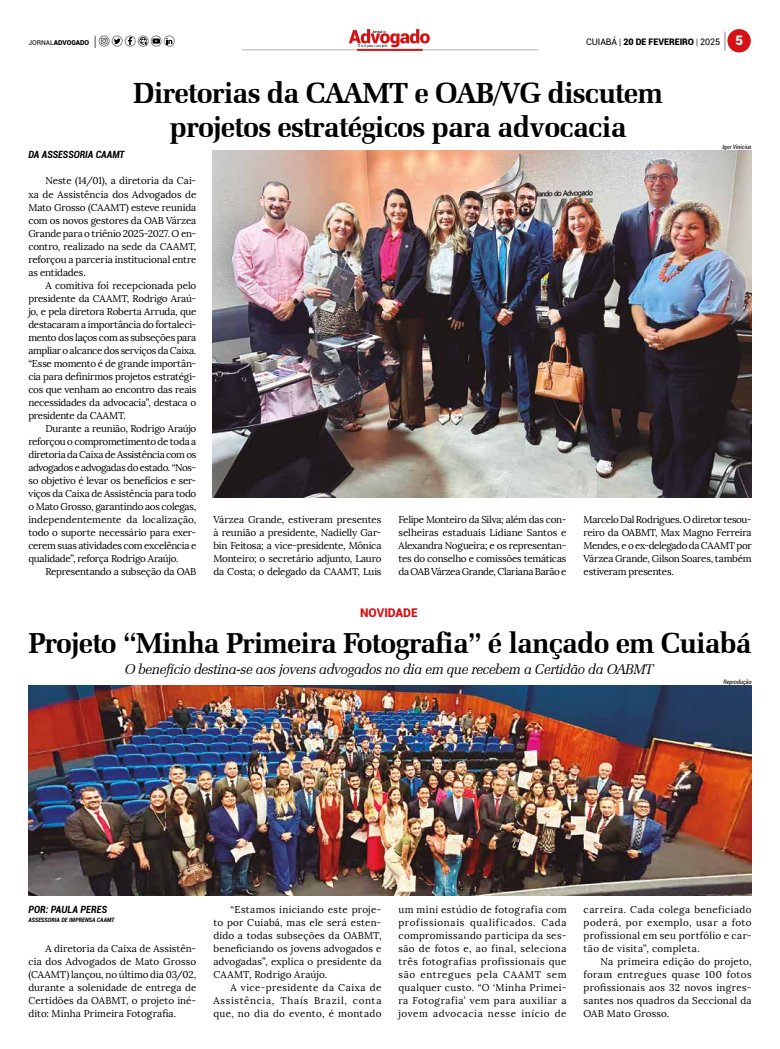
<style>
.page{position:relative;width:780px;height:1049px;background:#fff}
.page>*{position:absolute;margin:0;border:0;box-sizing:border-box;transform-origin:0 0}
.t1{font:700 29.2px/33.2px "Zapf Elliptical 711 BT";letter-spacing:-.03em;color:#000;text-align:center}
.t2{font:700 28.9px "Zapf Elliptical 711 BT";letter-spacing:-.03em;color:#000}
.t3{font:italic 14px "Zapf Elliptical 711 BT";letter-spacing:-.03em;color:#000}
.t4{font:900 12px "Roboto";color:#d51317}
.t5{font:italic 700 condensed 10px "Roboto";color:#000}
.t6{font:9.9px/13px "Lora";letter-spacing:-.005em;color:#000;text-align:justify}
.t7{font:9.9px "Lora";letter-spacing:-.03em;color:#000}
.t8{font:900 9px "Roboto";letter-spacing:-.01em;color:#000}
.t9{font:900 6.7px "Roboto";color:#000}
.t10{font:italic 700 condensed 6px "Roboto";letter-spacing:.01em;color:#000}
.t11{font:italic condensed 6px "Roboto";color:#000}
.s1{font-weight:400}
.s2{font-weight:400;font-size:14.2px}
.s3{font-weight:300}
.s4{font-size:13px;color:#fff}
</style>
<div class="page">
<svg style="left:724px;top:32px;width:1px;height:19px"></svg>
<svg style="left:128px;top:38px;width:4px;height:7px"></svg>
<div style="left:125px;top:36px;width:11px;height:11px;border:1px solid #878787;border-radius:5px"></div>
<div style="left:138px;top:36px;width:11px;height:11px;border:1px solid #878787;border-radius:5px"></div>
<div style="left:112px;top:36px;width:10px;height:11px;border:1px solid #878787;border-radius:5px"></div>
<svg style="left:114px;top:38px;width:6px;height:6px"></svg>
<div style="left:99px;top:36px;width:10px;height:11px;border:1px solid #878787;border-radius:5px"></div>
<svg style="left:101px;top:38px;width:6px;height:6px"></svg>
<div style="left:151px;top:36px;width:11px;height:11px;border:1px solid #878787;border-radius:5px"></div>
<svg style="left:139px;top:37px;width:21px;height:9px"></svg>
<div style="left:164px;top:36px;width:11px;height:11px;border:1px solid #878787;border-radius:5px"></div>
<svg style="left:166px;top:38px;width:6px;height:6px"></svg>
<hr style="left:242px;top:50px;width:296px;height:1px;background:#b3b2b2">
<div style="left:357px;top:49px;width:66px;height:2px;border:1px solid #d51317"></div>
<svg style="left:349px;top:29px;width:81px;height:19px"></svg>
<div style="left:727px;top:29px;width:23px;height:23px;background:#d51317;border-radius:50%"></div>
<img style="left:213px;top:151px;width:538px;height:346px">
<img style="left:28px;top:685px;width:723px;height:210px">
<p class="t9" style="left:28px;top:38px;width:69px"><span class="s1">JORNAL</span>ADVOGADO <span class="s2">|</span></p>
<p class="t8" style="left:586px;top:35px;width:158px"><span class="s1">CUIABÁ</span> <span class="s3">|</span> 20 DE FEVEREIRO <span class="s3">|</span> <span class="s1">2025</span> <span class="s4">5</span></p>
<h1 class="t1" style="left:133px;top:77px;width:531px">Diretorias da CAAMT e OAB/VG discutem projetos estratégicos para advocacia</h1>
<p class="t11" style="left:722px;top:143px;width:31px">Igor Vinicius</p>
<p class="t5" style="left:28px;top:148px;width:98px">DA ASSESSORIA CAAMT</p>
<p class="t6" style="left:28px;top:175px;width:169px;text-indent:17px">Neste (14/01), a diretoria da Cai&shy;xa de Assistência dos Advogados de Mato Grosso (CAAMT) esteve reunida com os novos gestores da OAB Várzea Grande para o triênio 2025-2027. O en&shy;contro, realizado na sede da CAAMT, reforçou a parceria institucional entre as entidades.</p>
<p class="t6" style="left:28px;top:279px;width:169px;text-indent:17px">A comitiva foi recepcionada pelo presidente da CAAMT, Rodrigo Araú&shy;jo, e pela diretora Roberta Arruda, que destacaram a importância do fortaleci&shy;mento dos laços com as subseções para ampliar o alcance dos serviços da Caixa. “Esse momento é de grande importân&shy;cia para definirmos projetos estratégi&shy;cos que venham ao encontro das reais necessidades da advocacia”, destaca o presidente da CAAMT.</p>
<p class="t6" style="left:28px;top:422px;width:169px;text-indent:17px">Durante a reunião, Rodrigo Araújo reforçou o comprometimento de toda a diretoria da Caixa de Assistência com os advogados e advogadas do estado. “Nos&shy;so objetivo é levar os benefícios e ser&shy;viços da Caixa de Assistência para todo o Mato Grosso, garantindo aos colegas, independentemente da localização, todo o suporte necessário para exer&shy;cerem suas atividades com excelência e qualidade”, reforça Rodrigo Araújo.</p>
<p class="t7" style="left:45px;top:565px;width:152px">Representando a subseção da OAB</p>
<p class="t6" style="left:213px;top:513px;width:170px">Várzea Grande, estiveram presentes à reunião a presidente, Nadielly Gar&shy;bin Feitosa; a vice-presidente, Mônica Monteiro; o secretário adjunto, Lauro da Costa; o delegado da CAAMT, Luis</p>
<p class="t6" style="left:398px;top:513px;width:169px">Felipe Monteiro da Silva; além das con&shy;selheiras estaduais Lidiane Santos e Alexandra Nogueira; e os representan&shy;tes do conselho e comissões temáticas da OAB Várzea Grande, Clariana Barão e</p>
<p class="t6" style="left:583px;top:513px;width:169px">Marcelo Dal Rodrigues. O diretor tesou&shy;reiro da OABMT, Max Magno Ferreira Mendes, e o ex-delegado da CAAMT por Várzea Grande, Gilson Soares, também estiveram presentes.</p>
<p class="t4" style="left:360px;top:604px;width:59px">NOVIDADE</p>
<h2 class="t2" style="left:28px;top:625px;width:724px">Projeto “Minha Primeira Fotografia” é lançado em Cuiabá</h2>
<h3 class="t3" style="left:125px;top:661px;width:529px">O benefício destina-se aos jovens advogados no dia em que recebem a Certidão da OABMT</h3>
<p class="t11" style="left:723px;top:677px;width:30px">Reprodução</p>
<p class="t5" style="left:28px;top:902px;width:80px">POR: PAULA PERES</p>
<p class="t10" style="left:28px;top:916px;width:88px">ASSESSORIA DE IMPRENSA CAAMT</p>
<p class="t6" style="left:28px;top:942px;width:169px;text-indent:17px">A diretoria da Caixa de Assistên&shy;cia dos Advogados de Mato Grosso (CAAMT) lançou, no último dia 03/02, durante a solenidade de entrega de Certidões da OABMT, o projeto iné&shy;dito: Minha Primeira Fotografia.</p>
<p class="t6" style="left:213px;top:903px;width:169px;text-indent:17px">“Estamos iniciando este proje&shy;to por Cuiabá, mas ele será esten&shy;dido a todas subseções da OABMT, beneficiando os jovens advogados e advogadas”, explica o presidente da CAAMT, Rodrigo Araújo.</p>
<p class="t6" style="left:213px;top:981px;width:169px;text-indent:17px">A vice-presidente da Caixa de Assistência, Thaís Brazil, conta que, no dia do evento, é montado</p>
<p class="t6" style="left:398px;top:903px;width:169px">um mini estúdio de fotografia com profissionais qualificados. Cada compromissando participa da ses&shy;são de fotos e, ao final, seleciona três fotografias profissionais que são entregues pela CAAMT sem qualquer custo. “O ‘Minha Primei&shy;ra Fotografia’ vem para auxiliar a jovem advocacia nesse início de</p>
<p class="t6" style="left:583px;top:903px;width:169px">carreira. Cada colega beneficiado poderá, por exemplo, usar a foto profissional em seu portfólio e car&shy;tão de visita”, completa.</p>
<p class="t6" style="left:583px;top:955px;width:169px;text-indent:17px">Na primeira edição do projeto, foram entregues quase 100 fotos profissionais aos 32 novos ingres&shy;santes nos quadros da Seccional da OAB Mato Grosso.</p>
</div>
